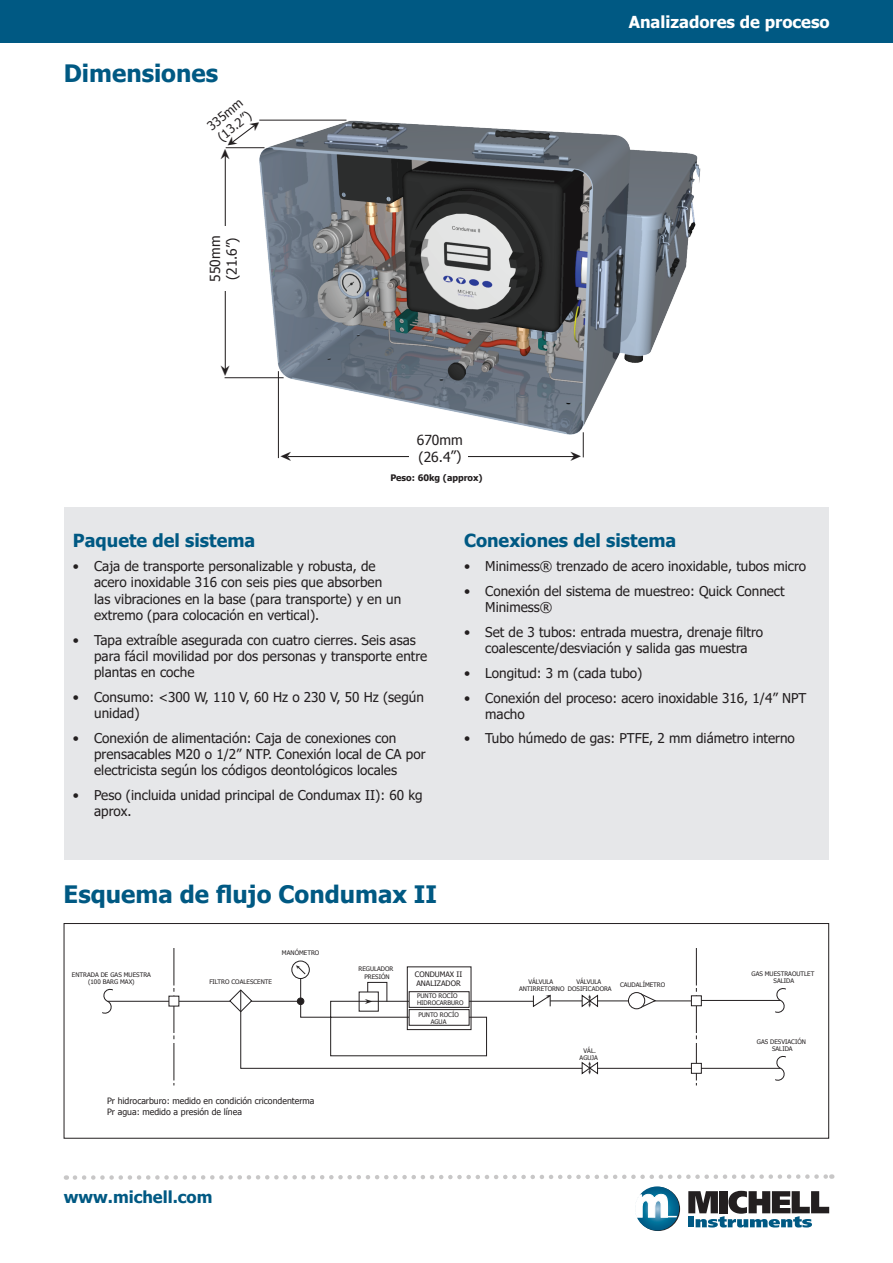
<style>
.page{position:relative;width:893px;height:1263px;background:#fff}
.page>*{position:absolute;margin:0;border:0;box-sizing:border-box;transform-origin:0 0}
.Heading_2{font:700 24px "Tahoma";color:#005983}
.Heading_3{font:700 18px "Tahoma";color:#005983}
.t1{font:700 16.5px "Tahoma";color:#fff}
.t2{font:700 16.5px "Tahoma";color:#005983}
.t3{font:13.95px/16.6px "Tahoma";color:#231f20}
.t4{font:13.8px/16.5px "Tahoma";letter-spacing:-.005em;color:#231f20}
.t5{font:13.5px/16.2px "Tahoma";color:#231f20}
.t6{font:12.45px/15px "Tahoma";color:#231f20}
.t7{font:700 9px "Tahoma";color:#231f20}
.t8{font:8.7px/10.5px "Tahoma";color:#231f20}
.t9{font:7.5px/9px "Tahoma";color:#231f20}
.t10{font:6.3px/7.5px "Tahoma";color:#231f20;text-align:center}
</style>
<div class="page">
<svg style="left:636px;top:1187px;width:44px;height:44px"></svg>
<svg style="left:635px;top:1186px;width:44px;height:44px"></svg>
<svg style="left:688px;top:1191px;width:141px;height:36px"></svg>
<svg style="left:635px;top:1194px;width:42px;height:23px"></svg>
<svg style="left:66px;top:1174px;width:766px;height:6px"></svg>
<div style="left:0;top:0;width:893px;height:43px;background:#005983"></div>
<div style="left:64px;top:507px;width:765px;height:353px;background:#e6e7e9"></div>
<img style="left:230px;top:119px;width:471px;height:317px">
<hr style="left:259px;top:120px;width:87px;height:1px;background:#231f20">
<hr style="left:226px;top:147px;width:39px;height:1px;background:#231f20">
<hr style="left:225px;top:377px;width:59px;height:1px;background:#231f20">
<hr style="left:278px;top:371px;width:1px;height:87px;background:#231f20">
<hr style="left:225px;top:155px;width:1px;height:215px;background:#231f20">
<hr style="left:288px;top:456px;width:287px;height:1px;background:#231f20">
<div style="left:209px;top:226px;width:36px;height:64px;background:#fff"></div>
<div style="left:409px;top:416px;width:59px;height:56px;background:#fff"></div>
<hr style="left:108px;top:1001px;width:190px;height:1px;background:#231f20">
<svg style="left:174px;top:948px;width:1px;height:137px"></svg>
<div style="left:169px;top:996px;width:10px;height:10px;background:#fff"></div>
<svg style="left:774px;top:988px;width:12px;height:25px"></svg>
<hr style="left:696px;top:1000px;width:84px;height:1px;background:#231f20">
<svg style="left:102px;top:988px;width:12px;height:26px"></svg>
<svg style="left:774px;top:1055px;width:12px;height:26px"></svg>
<hr style="left:696px;top:1068px;width:84px;height:1px;background:#231f20">
<div style="left:691px;top:1063px;width:10px;height:10px;background:#fff"></div>
<div style="left:691px;top:1063px;width:11px;height:10px;border:1px solid #231f20"></div>
<div style="left:691px;top:996px;width:10px;height:10px;background:#fff"></div>
<div style="left:691px;top:995px;width:11px;height:11px;border:1px solid #231f20"></div>
<div style="left:64px;top:923px;width:765px;height:215px;border:1px solid #231f20"></div>
<svg style="left:571px;top:432px;width:13px;height:26px"></svg>
<svg style="left:224px;top:119px;width:38px;height:40px"></svg>
<svg style="left:229px;top:948px;width:468px;height:137px"></svg>
<p class="Heading_2" style="left:64px;top:57px;width:156px">Dimensiones</p>
<p class="t6" style="left:204px;top:121px;width:43px;rotate:-39deg">335mm (13.2”)</p>
<p class="t3" style="left:206px;top:282px;width:47px;rotate:-90deg">550mm (21.6”)</p>
<p class="t4" style="left:417px;top:431px;width:48px">670mm (26.4”)</p>
<p class="t7" style="left:390px;top:471px;width:94px">Peso: 60kg (approx)</p>
<p class="t1" style="left:629px;top:10px;width:203px">Analizadores de proceso</p>
<p class="Heading_3" style="left:73px;top:527px;width:184px">Paquete del sistema</p>
<p class="t5" style="left:94px;top:559px;width:309px;text-indent:-21px">• Caja de transporte personalizable y robusta, de acero inoxidable 316 con seis pies que absorben las vibraciones en la base (para transporte) y en un extremo (para colocación en vertical).</p>
<p class="t5" style="left:94px;top:632px;width:335px;text-indent:-21px">• Tapa extraíble asegurada con cuatro cierres. Seis asas para fácil movilidad por dos personas y transporte entre plantas en coche</p>
<p class="t5" style="left:94px;top:689px;width:331px;text-indent:-21px">• Consumo: &lt;300 W, 110 V, 60 Hz o 230 V, 50 Hz (según unidad)</p>
<p class="t5" style="left:94px;top:730px;width:333px;text-indent:-21px">• Conexión de alimentación: Caja de conexiones con prensacables M20 o 1/2” NTP. Conexión local de CA por electricista según los códigos deontológicos locales</p>
<p class="t5" style="left:94px;top:787px;width:330px;text-indent:-21px">• Peso (incluida unidad principal de Condumax II): 60 kg aprox.</p>
<p class="Heading_2" style="left:64px;top:877px;width:375px">Esquema de flujo Condumax II</p>
<p class="t10" style="left:282px;top:948px;width:39px">MANÓMETRO</p>
<p class="Heading_3" style="left:464px;top:527px;width:214px">Conexiones del sistema</p>
<p class="t5" style="left:464px;top:559px;width:344px">• Minimess® trenzado de acero inoxidable, tubos micro</p>
<p class="t5" style="left:485px;top:584px;width:301px;text-indent:-21px">• Conexión del sistema de muestreo: Quick Connect<br>Minimess®</p>
<p class="t5" style="left:464px;top:625px;width:301px;text-align:center">• Set de 3 tubos: entrada muestra, drenaje filtro coalescente/desviación y salida gas muestra</p>
<p class="t5" style="left:464px;top:665px;width:180px">• Longitud: 3 m (cada tubo)</p>
<p class="t5" style="left:485px;top:690px;width:323px;text-indent:-21px">• Conexión del proceso: acero inoxidable 316, 1/4” NPT macho</p>
<p class="t5" style="left:464px;top:731px;width:332px">• Tubo húmedo de gas: PTFE, 2 mm diámetro interno</p>
<p class="t10" style="left:359px;top:965px;width:36px">REGULADOR<br>PRESIÓN</p>
<p class="t9" style="left:415px;top:970px;width:49px">CONDUMAX II<br>ANALIZADOR</p>
<p class="t10" style="left:72px;top:970px;width:81px">ENTRADA DE GAS MUESTRA (100 BARG MAX)</p>
<p class="t10" style="left:519px;top:977px;width:47px">VÁLVULA<br>ANTIRRETORNO</p>
<p class="t10" style="left:568px;top:977px;width:45px">VÁLVULA<br>DOSIFICADORA</p>
<p class="t10" style="left:209px;top:977px;width:64px">FILTRO COALESCENTE</p>
<p class="t10" style="left:417px;top:992px;width:48px;text-align:left">PUNTO ROCÍO<br>HIDROCARBURO</p>
<p class="t10" style="left:418px;top:1010px;width:42px">PUNTO ROCÍO<br>AGUA</p>
<p class="t10" style="left:620px;top:981px;width:47px">CAUDALÍMETRO</p>
<p class="t10" style="left:580px;top:1046px;width:20px">VÁL.<br>AGUJA</p>
<p class="t8" style="left:107px;top:1095px;width:209px">Pr hidrocarburo: medido en condición cricondenterma<br>Pr agua: medido a presión de línea</p>
<p class="t2" style="left:64px;top:1186px;width:150px">www.michell.com</p>
<p class="t10" style="left:751px;top:969px;width:64px">GAS MUESTRAOUTLET<br>SALIDA</p>
<p class="t10" style="left:757px;top:1037px;width:51px">GAS DESVIACIÓN<br>SALIDA</p>
</div>
